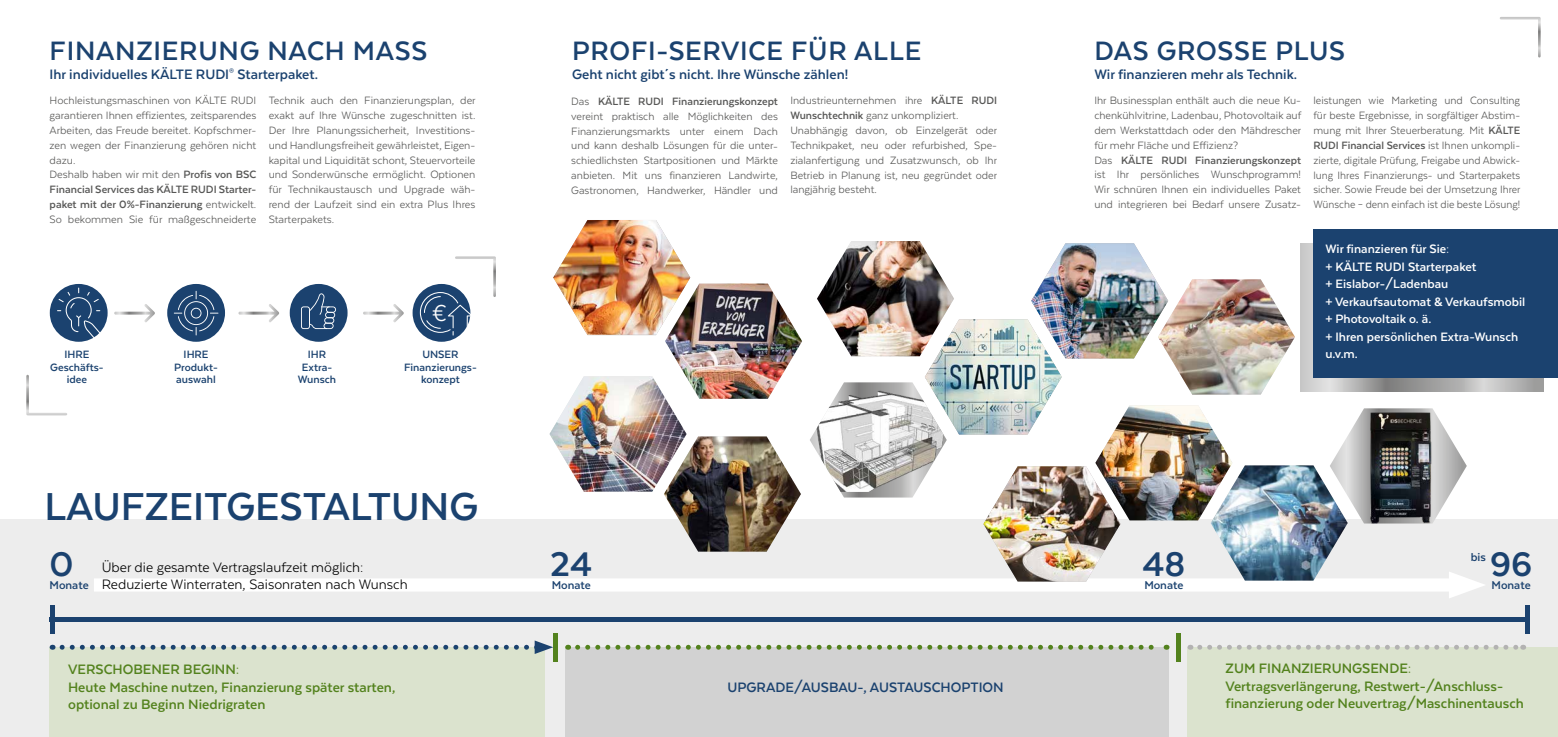
<style>
.page{position:relative;width:1558px;height:737px;background:#fff}
.page>*{position:absolute;margin:0;border:0;box-sizing:border-box;transform-origin:0 0}
.t1{font:700 44.8px "Texta";color:#1b426f}
.t2{font:700 39.38px "Texta";color:#1b426f}
.t3{font:700 30.62px "Texta";letter-spacing:.025em;color:#1b426f}
.t4{font:26.6px "Texta";color:#fff}
.t5{font:700 15.75px/17.5px "Texta";color:#53821d}
.t6{font:700 15.75px "Texta";color:#1b426f}
.t7{font:15.75px/17.5px "Texta";color:#000}
.t8{font:700 14px/17.5px "Texta";color:#fff}
.t9{font:700 13.12px "Texta";color:#1b426f}
.t10{font:12.25px/14.9px "Texta";color:#575756}
.t11{font:700 12.25px/12.2px "Texta";color:#1b426f;text-align:center}
.s1{font-weight:700}
</style>
<div class="page">
<div style="left:0;top:519px;width:1558px;height:218px;background:#ededed"></div>
<div style="left:1187px;top:647px;width:371px;height:90px;background:#dbe3ce"></div>
<svg style="left:1486px;top:377px;width:57px;height:14px"></svg>
<div style="left:1313px;top:229px;width:245px;height:148px;background:#1b426f"></div>
<svg style="left:114px;top:304px;width:41px;height:18px"></svg>
<svg style="left:238px;top:304px;width:41px;height:18px"></svg>
<svg style="left:363px;top:304px;width:41px;height:18px"></svg>
<div style="left:412px;top:284px;width:58px;height:58px;background:#1b426f;border-radius:50%"></div>
<div style="left:167px;top:284px;width:58px;height:58px;background:#1b426f;border-radius:50%"></div>
<div style="left:50px;top:284px;width:58px;height:58px;background:#1b426f;border-radius:50%"></div>
<svg style="left:57px;top:287px;width:47px;height:55px"></svg>
<svg style="left:174px;top:291px;width:44px;height:44px"></svg>
<div style="left:290px;top:284px;width:57px;height:58px;background:#1b426f;border-radius:50%"></div>
<div style="left:1175px;top:633px;width:5px;height:28px;background:#53821d"></div>
<div style="left:553px;top:633px;width:5px;height:28px;background:#53821d"></div>
<svg style="left:1199px;top:645px;width:324px;height:4px"></svg>
<div style="left:94px;top:578px;width:1369px;height:13px;background:#fff"></div>
<div style="left:50px;top:617px;width:1480px;height:5px;background:#1b426f"></div>
<div style="left:50px;top:605px;width:5px;height:29px;background:#1b426f"></div>
<div style="left:1525px;top:605px;width:5px;height:29px;background:#1b426f"></div>
<div style="left:50px;top:647px;width:495px;height:90px;background:#dbe3ce"></div>
<div style="left:565px;top:647px;width:603px;height:90px;background:#d2d2d2"></div>
<svg style="left:62px;top:640px;width:491px;height:14px"></svg>
<svg style="left:577px;top:644px;width:590px;height:5px"></svg>
<svg style="left:26px;top:374px;width:41px;height:42px"></svg>
<svg style="left:420px;top:256px;width:76px;height:79px"></svg>
<svg style="left:1500px;top:17px;width:41px;height:41px"></svg>
<svg style="left:301px;top:293px;width:35px;height:36px"></svg>
<img style="left:549px;top:277px;width:253px;height:274px">
<img style="left:553px;top:220px;width:137px;height:115px">
<img style="left:817px;top:241px;width:669px;height:357px">
<img style="left:810px;top:388px;width:137px;height:104px">
<h3 class="t3" style="left:50px;top:35px;width:379px">FINANZIERUNG NACH MASS</h3>
<p class="t6" style="left:50px;top:66px;width:270px">Ihr individuelles KÄLTE RUDI<sup>®</sup> Starterpaket.</p>
<h3 class="t3" style="left:572px;top:35px;width:351px">PROFI-SERVICE FÜR ALLE</h3>
<p class="t6" style="left:572px;top:66px;width:278px">Geht nicht gibt´s nicht. Ihre Wünsche zählen!</p>
<h3 class="t3" style="left:1094px;top:35px;width:252px">DAS GROSSE PLUS</h3>
<p class="t6" style="left:1094px;top:66px;width:204px">Wir finanzieren mehr als Technik.</p>
<p class="t10" style="left:571px;top:94px;width:208px;text-align:justify">Das <span class="s1">KÄLTE RUDI Finanzierungskonzept </span>vereint praktisch alle Möglichkeiten des Finanzierungsmarkts unter einem Dach und kann deshalb Lösungen für die unter&shy;schiedlichsten Startpositionen und Märkte anbieten. Mit uns finanzieren Landwirte, Gastronomen, Handwerker, Händler und</p>
<p class="t10" style="left:790px;top:93px;width:208px">Industrieunternehmen ihre <span class="s1">KÄLTE RUDI Wunschtechnik</span> ganz unkompliziert.<br>Unabhängig davon, ob Einzelgerät oder Technikpaket, neu oder refurbished, Spe&shy;zialanfertigung und Zusatzwunsch, ob Ihr Betrieb in Planung ist, neu gegründet oder langjährig besteht.</p>
<p class="t10" style="left:50px;top:93px;width:208px">Hochleistungsmaschinen von KÄLTE RUDI garantieren Ihnen effizientes, zeitsparendes Arbeiten, das Freude bereitet. Kopfschmer&shy;zen wegen der Finanzierung gehören nicht dazu.<br>Deshalb haben wir mit den <span class="s1">Profis von BSC Financial Services das KÄLTE RUDI Starter&shy;paket mit der 0%-Finanzierung</span> entwickelt.<br>So bekommen Sie für maßgeschneiderte</p>
<p class="t10" style="left:269px;top:93px;width:208px;text-align:justify">Technik auch den Finanzierungsplan, der exakt auf Ihre Wünsche zugeschnitten ist.<br>Der Ihre Planungssicherheit, Investitions&shy;und Handlungsfreiheit gewährleistet, Eigen&shy;kapital und Liquidität schont, Steuervorteile und Sonderwünsche ermöglicht. Optionen für Technikaustausch und Upgrade wäh&shy;rend der Laufzeit sind ein extra Plus Ihres Starterpakets.</p>
<p class="t10" style="left:1094px;top:93px;width:208px">Ihr Businessplan enthält auch die neue Ku&shy;chenkühlvitrine, Ladenbau, Photovoltaik auf dem Werkstattdach oder den Mähdrescher für mehr Fläche und Effizienz?<br>Das <span class="s1">KÄLTE RUDI Finanzierungskonzept </span>ist Ihr persönliches Wunschprogramm!<br>Wir schnüren Ihnen ein individuelles Paket und integrieren bei Bedarf unsere Zusatz-</p>
<p class="t10" style="left:1313px;top:93px;width:208px;text-align:justify">leistungen wie Marketing und Consulting für beste Ergebnisse, in sorgfältiger Abstim&shy;mung mit Ihrer Steuerberatung. Mit <span class="s1">KÄLTE RUDI Financial Services</span> ist Ihnen unkompli&shy;zierte, digitale Prüfung, Freigabe und Abwick&shy;lung Ihres Finanzierungs- und Starterpakets sicher. Sowie Freude bei der Umsetzung Ihrer Wünsche – denn einfach ist die beste Lösung!</p>
<p class="t11" style="left:50px;top:348px;width:55px">IHRE<br>Geschäfts&shy;idee</p>
<p class="t11" style="left:298px;top:348px;width:40px">IHR<br>Extra-<br>Wunsch</p>
<p class="t11" style="left:174px;top:348px;width:45px">IHRE<br>Produkt&shy;auswahl</p>
<h3 class="t4" style="left:432px;top:299px;width:17px">€</h3>
<p class="t8" style="left:1325px;top:240px;width:201px">Wir finanzieren für Sie:<br>+ KÄLTE RUDI Starterpaket<br>+ Eislabor-/Ladenbau<br>+ Verkaufsautomat &amp; Verkaufsmobil + Photovoltaik o. ä.<br>+ Ihren persönlichen Extra-Wunsch</p>
<p class="t11" style="left:422px;top:348px;width:38px">UNSER</p>
<p class="t8" style="left:1325px;top:345px;width:34px">u.v.m.</p>
<p class="t11" style="left:404px;top:360px;width:74px">Finanzierungs&shy;konzept</p>
<h1 class="t1" style="left:44px;top:483px;width:435px">LAUFZEITGESTALTUNG</h1>
<h2 class="t2" style="left:50px;top:543px;width:26px">0</h2>
<p class="t9" style="left:50px;top:578px;width:41px">Monate</p>
<p class="t7" style="left:102px;top:558px;width:307px">Über die gesamte Vertragslaufzeit möglich:<br>Reduzierte Winterraten, Saisonraten nach Wunsch</p>
<p class="t5" style="left:68px;top:660px;width:329px">VERSCHOBENER BEGINN:<br>Heute Maschine nutzen, Finanzierung später starten, optional zu Beginn Niedrigraten</p>
<h2 class="t2" style="left:550px;top:543px;width:44px">24</h2>
<p class="t9" style="left:552px;top:578px;width:41px">Monate</p>
<p class="t6" style="left:727px;top:679px;width:278px">UPGRADE/AUSBAU-, AUSTAUSCHOPTION</p>
<h2 class="t2" style="left:1142px;top:543px;width:44px">48</h2>
<p class="t9" style="left:1144px;top:578px;width:41px">Monate</p>
<h2 class="t2" style="left:1490px;top:543px;width:44px">96</h2>
<p class="t9" style="left:1491px;top:578px;width:41px">Monate</p>
<p class="t9" style="left:1470px;top:550px;width:17px">bis</p>
<p class="t5" style="left:1225px;top:659px;width:300px">ZUM FINANZIERUNGSENDE:<br>Vertragsverlängerung, Restwert-/Anschluss&shy;finanzierung oder Neuvertrag/Maschinentausch</p>
</div>
